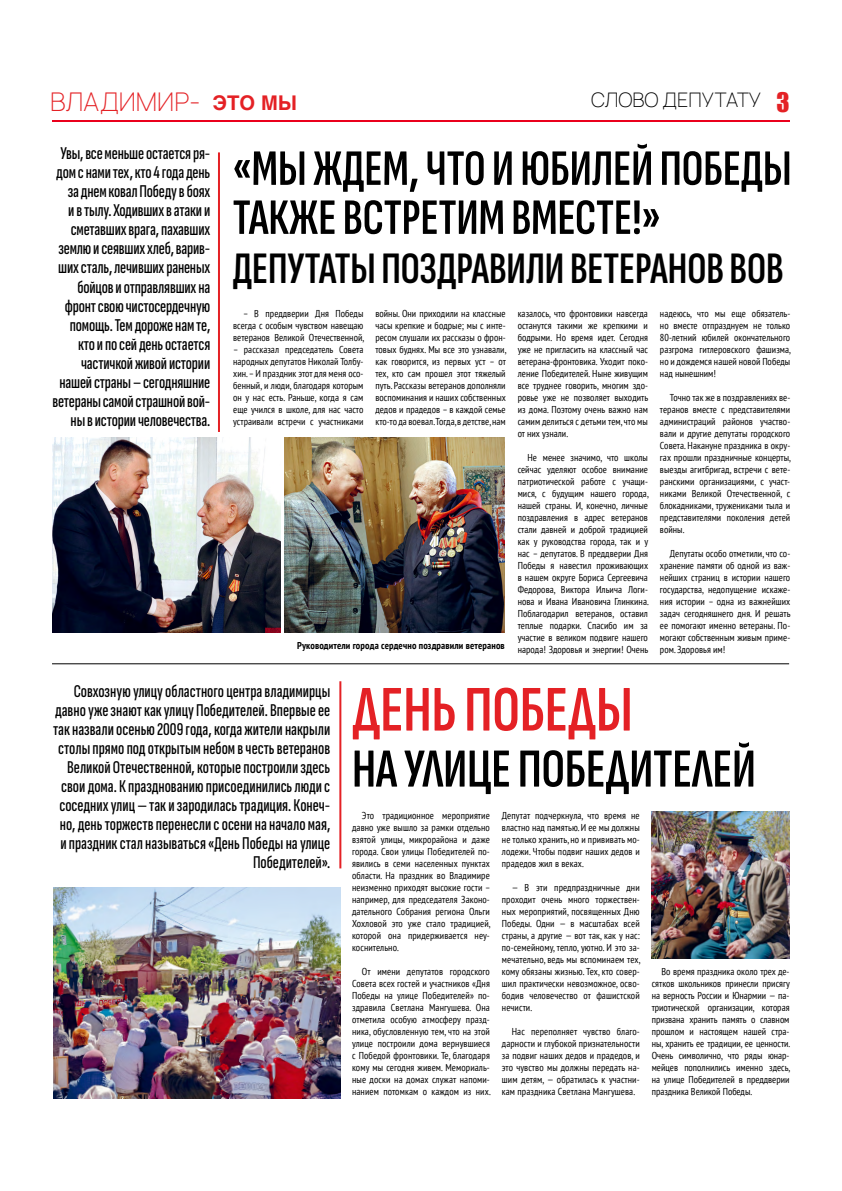
<style>
.page{position:relative;width:842px;height:1191px;background:#fff}
.page>*{position:absolute;margin:0;border:0;box-sizing:border-box;transform-origin:0 0}
.t1{font:600 extra-condensed 65px "Sofia Sans";color:#e42125}
.t2{font:600 extra-condensed 55px "Sofia Sans";color:#000}
.t3{font:600 extra-condensed 51px/49px "Sofia Sans";color:#000}
.t4{font:600 extra-condensed 45px "Sofia Sans";color:#000}
.t5{font:200 25.8px "Manrope";color:#e42125}
.t6{font:200 20px "Manrope";color:#000}
.t7{font:500 extra-condensed 18px/19px "Sofia Sans";letter-spacing:-.005em;color:#000;text-align:right}
.t8{font:condensed 10px/12px "PT Sans";letter-spacing:.005em;color:#000;text-align:justify}
.t9{font:700 condensed 10px "PT Sans";letter-spacing:.015em;color:#000}
.s1{font-family:"Helvetica";font-weight:700;font-size:20.2px}
.s2{font-family:"Impact";font-weight:400;font-size:24.8px;color:#e42125}
</style>
<div class="page">
<hr style="left:52px;top:119px;width:737px;height:2px;background:#ea001c">
<hr style="left:218px;top:152px;width:2px;height:280px;background:#e42125">
<img style="left:285px;top:437px;width:219px;height:195px">
<hr style="left:52px;top:663px;width:737px;height:1px;background:#000">
<hr style="left:339px;top:681px;width:2px;height:187px;background:#e42125">
<img style="left:53px;top:887px;width:287px;height:211px">
<img style="left:652px;top:811px;width:137px;height:148px">
<img style="left:52px;top:438px;width:229px;height:194px">
<h3 class="t5" style="left:50px;top:83px;width:248px">ВЛАДИМИР- <span class="s1">ЭТО МЫ</span></h3>
<h3 class="t6" style="left:591px;top:86px;width:200px">СЛОВО ДЕПУТАТУ <span class="s2">3</span></h3>
<p class="t7" style="left:52px;top:144px;width:159px">Увы, все меньше остается ря&shy;дом с нами тех, кто 4 года день за днем ковал Победу в боях<br>и в тылу. Ходивших в атаки и сметавших врага, пахавших землю и сеявших хлеб, варив&shy;ших сталь, лечивших раненых бойцов и отправлявших на фронт свою чистосердечную помощь. Тем дороже нам те, кто и по сей день остается частичкой живой истории нашей страны – сегодняшние ветераны самой страшной вой&shy;ны в истории человечества.</p>
<h3 class="t3" style="left:233px;top:143px;width:560px">«МЫ ЖДЕМ, ЧТО И ЮБИЛЕЙ ПОБЕДЫ<br>ТАКЖЕ ВСТРЕТИМ ВМЕСТЕ!»</h3>
<h3 class="t4" style="left:233px;top:242px;width:552px">ДЕПУТАТЫ ПОЗДРАВИЛИ ВЕТЕРАНОВ ВОВ</h3>
<p class="t8" style="left:233px;top:307px;width:132px;text-indent:10px">– В преддверии Дня Победы всегда с особым чувством навещаю ветеранов Великой Отечественной,</p>
<p class="t8" style="left:233px;top:343px;width:132px">– рассказал председатель Совета народных депутатов Николай Толбу&shy;хин. – И праздник этот для меня осо&shy;бенный, и люди, благодаря которым он у нас есть. Раньше, когда я сам еще учился в школе, для нас часто устраивали встречи с участниками</p>
<p class="t8" style="left:660px;top:307px;width:132px">надеюсь, что мы еще обязатель&shy;но вместе отпразднуем не только 80-летний юбилей окончательного разгрома гитлеровского фашизма, но и дождемся нашей новой Победы над нынешним!</p>
<p class="t8" style="left:660px;top:391px;width:132px;text-indent:10px">Точно так же в поздравлениях ве&shy;теранов вместе с представителями администраций районов участво&shy;вали и другие депутаты городского Совета. Накануне праздника в окру&shy;гах прошли праздничные концерты, выезды агитбригад, встречи с вете&shy;ранскими организациями, с участ&shy;никами Великой Отечественной, с блокадниками, тружениками тыла и представителями поколения детей войны.</p>
<p class="t8" style="left:660px;top:547px;width:132px;text-indent:10px">Депутаты особо отметили, что со&shy;хранение памяти об одной из важ&shy;нейших страниц в истории нашего государства, недопущение искаже&shy;ния истории – одна из важнейших задач сегодняшнего дня. И решать ее помогают именно ветераны. По&shy;могают собственным живым приме&shy;ром. Здоровья им!</p>
<p class="t8" style="left:375px;top:307px;width:132px">войны. Они приходили на классные часы крепкие и бодрые; мы с инте&shy;ресом слушали их рассказы о фрон&shy;товых буднях. Мы все это узнавали, как говорится, из первых уст – от тех, кто сам прошел этот тяжелый путь. Рассказы ветеранов дополняли воспоминания и наших собственных дедов и прадедов – в каждой семье кто-то да воевал. Тогда, в детстве, нам</p>
<p class="t8" style="left:518px;top:307px;width:132px">казалось, что фронтовики навсегда останутся такими же крепкими и бодрыми. Но время идет. Сегодня уже не пригласить на классный час ветерана-фронтовика. Уходит поко&shy;ление Победителей. Ныне живущим все труднее говорить, многим здо&shy;ровье уже не позволяет выходить из дома. Поэтому очень важно нам самим делиться с детьми тем, что мы от них узнали.</p>
<p class="t8" style="left:518px;top:451px;width:132px;text-indent:10px">Не менее значимо, что школы сейчас уделяют особое внимание патриотической работе с учащи&shy;мися, с будущим нашего города, нашей страны. И, конечно, личные поздравления в адрес ветеранов стали давней и доброй традицией как у руководства города, так и у нас – депутатов. В преддверии Дня Победы я навестил проживающих в нашем округе Бориса Сергеевича Федорова, Виктора Ильича Логи&shy;нова и Ивана Ивановича Глинкина.<br>Поблагодарил ветеранов, оставил теплые подарки. Спасибо им за участие в великом подвиге нашего народа! Здоровья и энергии! Очень</p>
<p class="t9" style="left:297px;top:639px;width:209px">Руководители города сердечно поздравили ветеранов</p>
<p class="t7" style="left:53px;top:681px;width:279px">Совхозную улицу областного центра владимирцы давно уже знают как улицу Победителей. Впервые ее так назвали осенью 2009 года, когда жители накрыли столы прямо под открытым небом в честь ветеранов Великой Отечественной, которые построили здесь свои дома. К празднованию присоединились люди с соседних улиц — так и зародилась традиция. Конеч&shy;но, день торжеств перенесли с осени на начало мая, и праздник стал называться «День Победы на улице Победителей».</p>
<h1 class="t1" style="left:352px;top:672px;width:282px">ДЕНЬ ПОБЕДЫ</h1>
<h2 class="t2" style="left:352px;top:737px;width:405px">НА УЛИЦЕ ПОБЕДИТЕЛЕЙ</h2>
<p class="t8" style="left:352px;top:809px;width:140px;text-indent:10px">Это традиционное мероприятие давно уже вышло за рамки отдельно взятой улицы, микрорайона и даже города. Свои улицы Победителей по&shy;явились в семи населенных пунктах области. На праздник во Владимире неизменно приходят высокие гости – например, для председателя Законо&shy;дательного Собрания региона Ольги Хохловой это уже стало традицией, которой она придерживается неу&shy;коснительно.</p>
<p class="t8" style="left:352px;top:965px;width:140px;text-indent:10px">От имени депутатов городского Совета всех гостей и участников «Дня Победы на улице Победителей» по&shy;здравила Светлана Мангушева. Она отметила особую атмосферу празд&shy;ника, обусловленную тем, что на этой улице построили дома вернувшиеся с Победой фронтовики. Те, благодаря кому мы сегодня живем. Мемориаль&shy;ные доски на домах служат напоми&shy;нанием потомкам о каждом из них.</p>
<p class="t8" style="left:502px;top:809px;width:139px">Депутат подчеркнула, что время не властно над памятью. И ее мы должны не только хранить, но и прививать мо&shy;лодежи. Чтобы подвиг наших дедов и прадедов жил в веках.</p>
<p class="t8" style="left:502px;top:881px;width:140px;text-indent:10px">— В эти предпраздничные дни проходит очень много торжествен&shy;ных мероприятий, посвященных Дню Победы. Одни — в масштабах всей страны, а другие — вот так, как у нас: по-семейному, тепло, уютно. И это за&shy;мечательно, ведь мы вспоминаем тех, кому обязаны жизнью. Тех, кто совер&shy;шил практически невозможное, осво&shy;бодив человечество от фашистской нечисти.</p>
<p class="t8" style="left:502px;top:1025px;width:139px;text-indent:10px">Нас переполняет чувство благо&shy;дарности и глубокой признательности за подвиг наших дедов и прадедов, и это чувство мы должны передать на&shy;шим детям, — обратилась к участни&shy;кам праздника Светлана Мангушева.</p>
<p class="t8" style="left:652px;top:965px;width:140px;text-indent:10px">Во время праздника около трех де&shy;сятков школьников принесли присягу на верность России и Юнармии — па&shy;триотической организации, которая призвана хранить память о славном прошлом и настоящем нашей стра&shy;ны, хранить ее традиции, ее ценности.<br>Очень символично, что ряды юнар&shy;мейцев пополнились именно здесь, на улице Победителей в преддверии праздника Великой Победы.</p>
</div>
